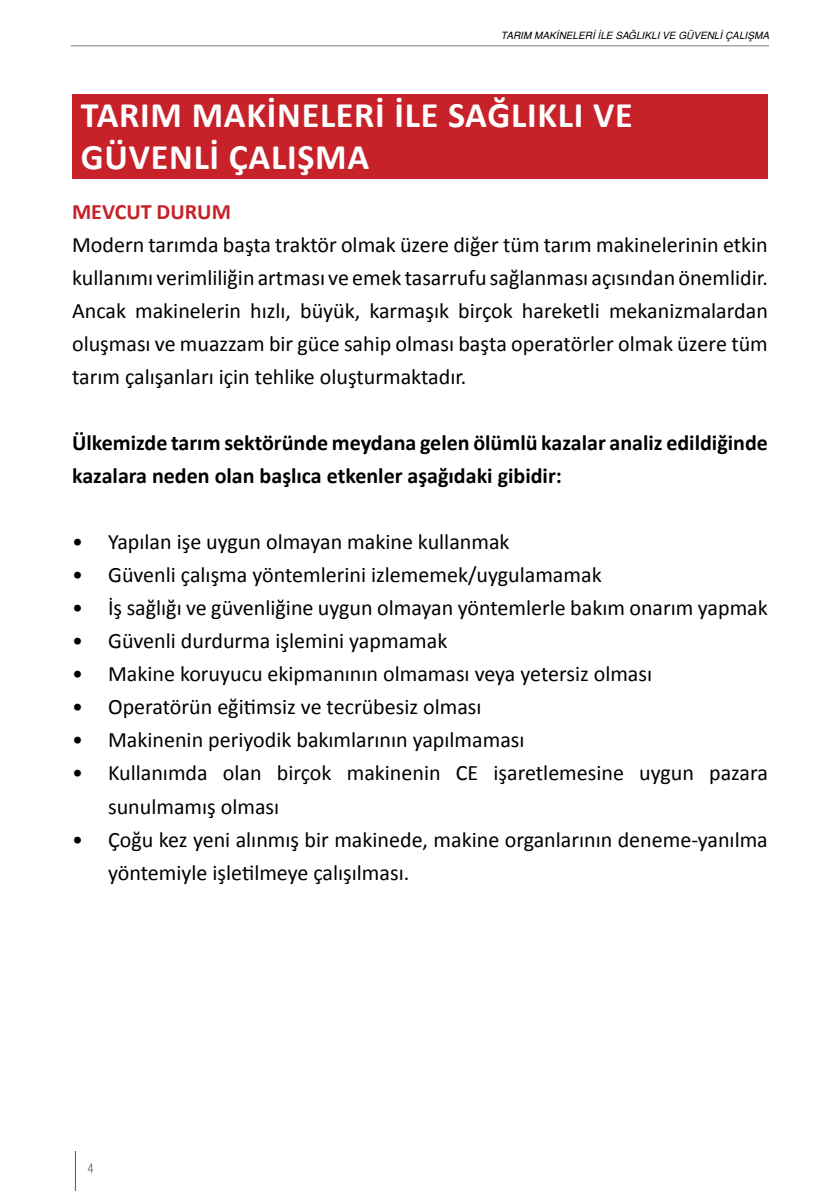
<style>
.page{position:relative;width:840px;height:1191px;background:#fff}
.page>*{position:absolute;margin:0;border:0;box-sizing:border-box;transform-origin:0 0}
.t1{font:700 36px/41.4px "Calibri";letter-spacing:.02em;color:#fff}
.t2{font:22px/33px "Calibri";color:#000}
.t3{font:700 22px/33px "Calibri";color:#000}
.t4{font:700 22px "Calibri";color:#c7212a}
.t5{font:300 condensed 14px "Klavika CH";color:#58595b}
.t6{font:italic 10px "Helvetica Tr";color:#000}
</style>
<div class="page">
<hr style="left:71px;top:45px;width:697px;height:1px;background:#808285">
<hr style="left:75px;top:1151px;width:1px;height:40px;background:#58595b">
<div style="left:72px;top:94px;width:695px;height:85px;background:#c7212a"></div>
<p class="t6" style="left:500px;top:29px;width:269px">TARIM MAKİNELERİ İLE SAĞLIKLI VE GÜVENLİ ÇALIŞMA</p>
<h1 class="t1" style="left:81px;top:95px;width:553px">TARIM MAKİNELERİ İLE SAĞLIKLI VE<br>GÜVENLİ ÇALIŞMA</h1>
<p class="t4" style="left:72px;top:198px;width:160px">MEVCUT DURUM</p>
<p class="t2" style="left:72px;top:228px;width:697px;text-align:justify">Modern tarımda başta traktör olmak üzere diğer tüm tarım makinelerinin etkin kullanımı verimliliğin artması ve emek tasarrufu sağlanması açısından önemlidir.<br>Ancak makinelerin hızlı, büyük, karmaşık birçok hareketli mekanizmalardan oluşması ve muazzam bir güce sahip olması başta operatörler olmak üzere tüm tarım çalışanları için tehlike oluşturmaktadır.</p>
<p class="t3" style="left:72px;top:426px;width:697px">Ülkemizde tarım sektöründe meydana gelen ölümlü kazalar analiz edildiğinde kazalara neden olan başlıca etkenler aşağıdaki gibidir:</p>
<p class="t2" style="left:72px;top:525px;width:439px">• Yapılan işe uygun olmayan makine kullanmak</p>
<p class="t2" style="left:72px;top:558px;width:531px">• Güvenli çalışma yöntemlerini izlememek/uygulamamak</p>
<p class="t2" style="left:72px;top:591px;width:697px">• İş sağlığı ve güvenliğine uygun olmayan yöntemlerle bakım onarım yapmak</p>
<p class="t2" style="left:72px;top:624px;width:376px">• Güvenli durdurma işlemini yapmamak</p>
<p class="t2" style="left:72px;top:657px;width:581px">• Makine koruyucu ekipmanının olmaması veya yetersiz olması</p>
<p class="t2" style="left:72px;top:690px;width:411px">• Operatörün eğitimsiz ve tecrübesiz olması</p>
<p class="t2" style="left:72px;top:723px;width:453px">• Makinenin periyodik bakımlarının yapılmaması</p>
<p class="t2" style="left:108px;top:756px;width:661px;text-indent:-36px">• Kullanımda olan birçok makinenin CE işaretlemesine uygun pazara sunulmamış olması</p>
<p class="t2" style="left:108px;top:822px;width:661px;text-indent:-36px">• Çoğu kez yeni alınmış bir makinede, makine organlarının deneme-yanılma yöntemiyle işletilmeye çalışılması.</p>
<p class="t5" style="left:87px;top:1160px;width:8px">4</p>
</div>
